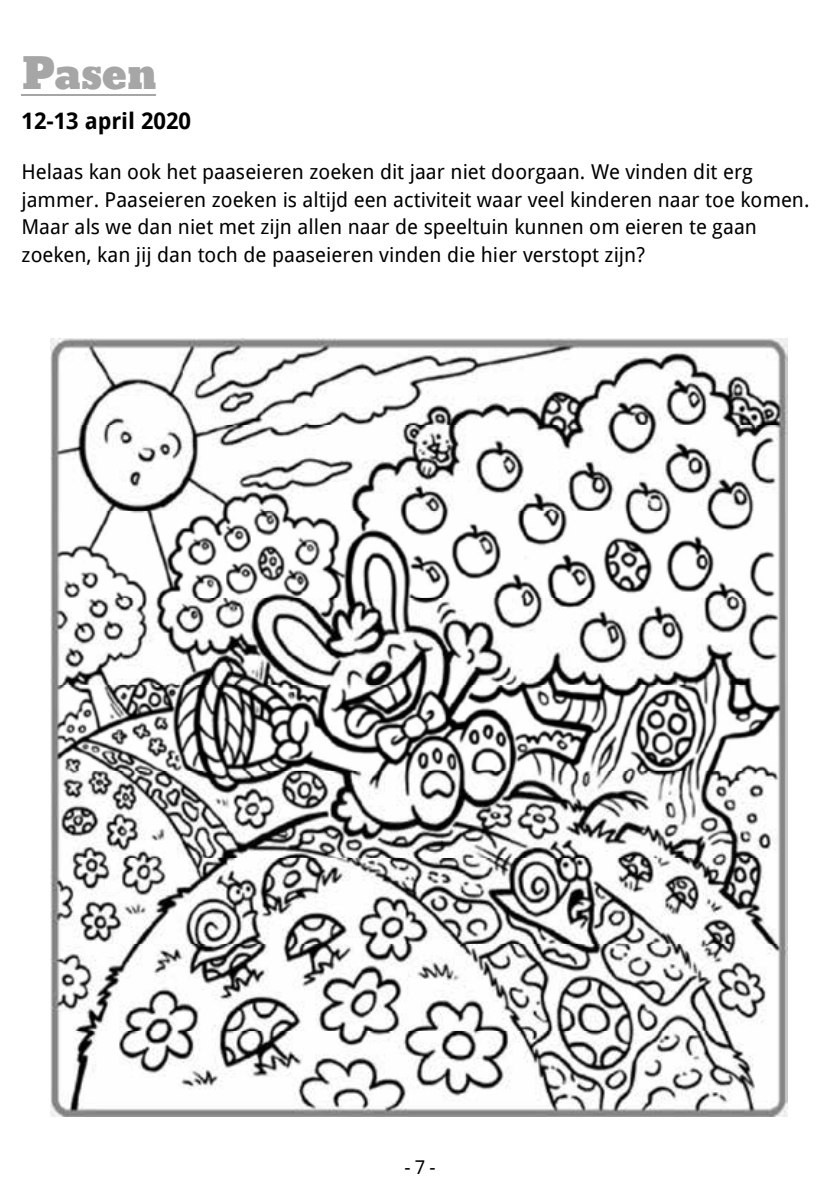
<style>
.page{position:relative;width:840px;height:1191px;background:#fff}
.page>*{position:absolute;margin:0;border:0;box-sizing:border-box;transform-origin:0 0}
.t1{font:41.2px "Bevan";color:#a6a6a6}
.t2{font:700 22.8px "Droid Sans";color:#000}
.t3{font:20.4px/27.6px "Droid Sans";color:#000}
.t4{font:19px "Droid Sans";color:#000}
</style>
<div class="page">
<hr style="left:21px;top:94px;width:135px;height:2px;background:#a6a6a6">
<img style="left:51px;top:338px;width:735px;height:778px">
<h1 class="t1" style="left:21px;top:41px;width:136px">Pasen</h1>
<p class="t2" style="left:21px;top:104px;width:171px">12-13 april 2020</p>
<p class="t3" style="left:21px;top:158px;width:789px">Helaas kan ook het paaseieren zoeken dit jaar niet doorgaan. We vinden dit erg jammer. Paaseieren zoeken is altijd een activiteit waar veel kinderen naar toe komen.<br>Maar als we dan niet met zijn allen naar de speeltuin kunnen om eieren te gaan zoeken, kan jij dan toch de paaseieren vinden die hier verstopt zijn?</p>
<p class="t4" style="left:404px;top:1154px;width:33px">- 7 -</p>
</div>
